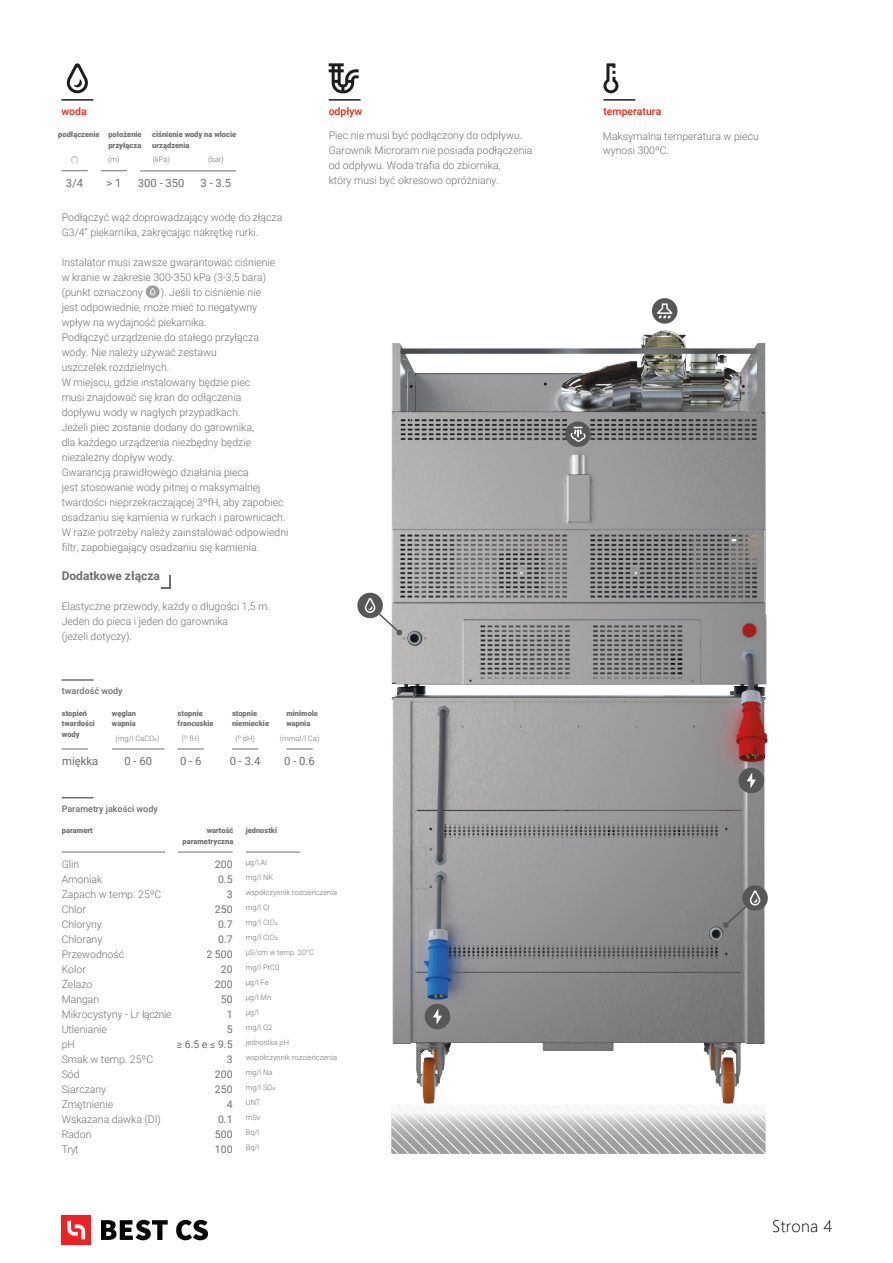
<style>
.page{position:relative;width:893px;height:1263px;background:#fff}
.page>*{position:absolute;margin:0;border:0;box-sizing:border-box;transform-origin:0 0}
.t1{font:300 16.5px "Segoe UI";letter-spacing:.02em;color:#000}
.t2{font:700 12px "Roboto";color:#706f6f}
.t3{font:11.25px "Roboto";color:#706f6f}
.t4{font:300 10.5px/15px "Roboto";color:#706f6f}
.t5{font:10.5px/15px "Roboto";color:#706f6f;text-align:right}
.t6{font:500 10.5px "Roboto";color:#e52713}
.t7{font:500 9px "Roboto";color:#706f6f}
.t8{font:300 7.5px/15px "Roboto";color:#706f6f}
.t9{font:900 7.5px/10.5px "Roboto";color:#706f6f}
</style>
<div class="page">
<div style="left:61px;top:1215px;width:30px;height:30px;background:#ee2123"></div>
<svg style="left:67px;top:1221px;width:18px;height:18px"></svg>
<svg style="left:101px;top:1220px;width:67px;height:20px"></svg>
<svg style="left:176px;top:1220px;width:32px;height:20px"></svg>
<svg style="left:67px;top:63px;width:21px;height:30px"></svg>
<hr style="left:61px;top:99px;width:32px;height:2px;background:#1d1d1b">
<hr style="left:603px;top:99px;width:32px;height:2px;background:#1d1d1b">
<svg style="left:603px;top:63px;width:15px;height:31px"></svg>
<hr style="left:329px;top:99px;width:32px;height:2px;background:#1d1d1b">
<svg style="left:329px;top:63px;width:30px;height:30px"></svg>
<svg style="left:161px;top:575px;width:10px;height:13px"></svg>
<svg style="left:61px;top:170px;width:27px;height:1px"></svg>
<svg style="left:101px;top:170px;width:26px;height:1px"></svg>
<hr style="left:140px;top:171px;width:96px;height:1px;background:#706f6f">
<svg style="left:146px;top:285px;width:14px;height:13px"></svg>
<hr style="left:62px;top:679px;width:32px;height:2px;background:#706f6f">
<svg style="left:62px;top:749px;width:26px;height:1px"></svg>
<svg style="left:178px;top:749px;width:26px;height:1px"></svg>
<svg style="left:232px;top:749px;width:26px;height:1px"></svg>
<svg style="left:286px;top:749px;width:27px;height:1px"></svg>
<hr style="left:112px;top:749px;width:52px;height:1px;background:#706f6f">
<hr style="left:62px;top:797px;width:32px;height:1px;background:#706f6f">
<hr style="left:62px;top:852px;width:103px;height:1px;background:#706f6f">
<hr style="left:178px;top:852px;width:55px;height:1px;background:#706f6f">
<hr style="left:246px;top:852px;width:54px;height:1px;background:#706f6f">
<img style="left:391px;top:330px;width:377px;height:774px">
<div style="left:652px;top:298px;width:25px;height:26px;background:#575756;border-radius:50%"></div>
<svg style="left:657px;top:303px;width:15px;height:15px"></svg>
<svg style="left:565px;top:421px;width:26px;height:26px"></svg>
<svg style="left:570px;top:427px;width:15px;height:15px"></svg>
<div style="left:357px;top:593px;width:26px;height:25px;background:#575756;border-radius:50%"></div>
<svg style="left:365px;top:598px;width:37px;height:38px"></svg>
<div style="left:742px;top:885px;width:26px;height:26px;background:#575756;border-radius:50%"></div>
<svg style="left:723px;top:890px;width:37px;height:38px"></svg>
<div style="left:425px;top:1004px;width:25px;height:25px;background:#575756;border-radius:50%"></div>
<svg style="left:433px;top:1009px;width:9px;height:15px"></svg>
<div style="left:739px;top:768px;width:25px;height:25px;background:#575756;border-radius:50%"></div>
<svg style="left:747px;top:773px;width:9px;height:15px"></svg>
<svg style="left:391px;top:1113px;width:374px;height:41px;background:#bebebe"></svg>
<p class="t6" style="left:329px;top:104px;width:35px">odpływ</p>
<p class="t4" style="left:329px;top:128px;width:205px">Piec nie musi być podłączony do odpływu.<br>Garownik Microram nie posiada podłączenia od odpływu. Woda trafia do zbiornika,<br>który musi być okresowo opróżniany.</p>
<p class="t6" style="left:61px;top:104px;width:27px">woda</p>
<p class="t6" style="left:603px;top:104px;width:59px">temperatura</p>
<p class="t4" style="left:603px;top:129px;width:157px;line-height:13.5px">Maksymalna temperatura w piecu wynosi 300ºC.</p>
<p class="t9" style="left:108px;top:129px;width:35px">położenie przyłącza</p>
<p class="t3" style="left:106px;top:175px;width:16px">&gt; 1</p>
<p class="t9" style="left:58px;top:129px;width:43px">podłączenie</p>
<p class="t9" style="left:152px;top:129px;width:85px">ciśnienie wody na wlocie urządzenia</p>
<p class="t8" style="left:71px;top:152px;width:9px">(”)</p>
<p class="t8" style="left:108px;top:152px;width:13px">(m)</p>
<p class="t8" style="left:153px;top:152px;width:19px">(kPa)</p>
<p class="t8" style="left:208px;top:152px;width:17px">(bar)</p>
<p class="t3" style="left:66px;top:175px;width:19px">3/4</p>
<p class="t3" style="left:138px;top:175px;width:48px">300 - 350</p>
<p class="t3" style="left:201px;top:175px;width:32px">3 - 3.5</p>
<p class="t4" style="left:62px;top:209px;width:222px">Podłączyć wąż doprowadzający wodę do złącza<br>G3/4” piekarnika, zakręcając nakrętkę rurki.</p>
<p class="t4" style="left:62px;top:254px;width:215px">Instalator musi zawsze gwarantować ciśnienie w kranie w zakresie 300-350 kPa (3-3,5 bara) (punkt oznaczony</p>
<p class="t4" style="left:62px;top:284px;width:228px;text-indent:99px">). Jeśli to ciśnienie nie<br>jest odpowiednie, może mieć to negatywny wpływ na wydajność piekarnika.<br>Podłączyć urządzenie do stałego przyłącza wody. Nie należy używać zestawu<br>uszczelek rozdzielnych.<br>W miejscu, gdzie instalowany będzie piec<br>musi znajdować się kran do odłączenia<br>dopływu wody w nagłych przypadkach.<br>Jeżeli piec zostanie dodany do garownika,<br>dla każdego urządzenia niezbędny będzie niezależny dopływ wody.<br>Gwarancją prawidłowego działania pieca<br>jest stosowanie wody pitnej o maksymalnej twardości nieprzekraczającej 3ºfH, aby zapobiec osadzaniu się kamienia w rurkach i parownicach.<br>W razie potrzeby należy zainstalować odpowiedni filtr, zapobiegający osadzaniu się kamienia.</p>
<p class="t2" style="left:62px;top:567px;width:100px">Dodatkowe złącza</p>
<p class="t4" style="left:62px;top:598px;width:210px">Elastyczne przewody, każdy o długości 1,5 m.<br>Jeden do pieca i jeden do garownika<br>(jeżeli dotyczy).</p>
<p class="t7" style="left:62px;top:685px;width:62px">twardość wody</p>
<p class="t9" style="left:62px;top:707px;width:35px">stopień twardości wody</p>
<p class="t9" style="left:112px;top:707px;width:26px">węglan wapnia</p>
<p class="t8" style="left:115px;top:730px;width:45px">(mg/I CaCO3)</p>
<p class="t9" style="left:178px;top:707px;width:37px">stopnie francuskie</p>
<p class="t8" style="left:182px;top:730px;width:19px">(º fH)</p>
<p class="t9" style="left:232px;top:707px;width:39px">stopnie niemieckie</p>
<p class="t8" style="left:235px;top:730px;width:21px">(º dH)</p>
<p class="t9" style="left:286px;top:707px;width:33px">minimole wapnia</p>
<p class="t8" style="left:280px;top:730px;width:41px">(mmol/l Ca)</p>
<p class="t3" style="left:62px;top:753px;width:38px">miękka</p>
<p class="t3" style="left:124px;top:753px;width:29px">0 - 60</p>
<p class="t3" style="left:180px;top:753px;width:23px">0 - 6</p>
<p class="t3" style="left:230px;top:753px;width:32px">0 - 3.4</p>
<p class="t3" style="left:284px;top:753px;width:32px">0 - 0.6</p>
<p class="t7" style="left:62px;top:802px;width:98px">Parametry jakości wody</p>
<p class="t9" style="left:62px;top:825px;width:32px">paramert</p>
<p class="t9" style="left:182px;top:825px;width:52px;text-align:right">wartość parametryczna</p>
<p class="t9" style="left:246px;top:825px;width:33px">jednostki</p>
<p class="t4" style="left:62px;top:856px;width:111px">Glin<br>Amoniak<br>Zapach w temp. 25ºC<br>Chlor<br>Chloryny<br>Chlorany<br>Przewodność<br>Kolor<br>Żelazo<br>Mangan<br>Mikrocystyny - Lr łącznie<br>Utlenianie<br>pH<br>Smak w temp. 25ºC<br>Sód<br>Siarczany<br>Zmętnienie<br>Wskazana dawka (DI)<br>Radon<br>Tryt</p>
<p class="t5" style="left:177px;top:856px;width:57px">200<br>0.5<br>3<br>250<br>0.7<br>0.7<br>2 500<br>20<br>200<br>50<br>1<br>5<br>≥ 6.5 e ≤ 9.5<br>3<br>200<br>250<br>4<br>0.1<br>500<br>100</p>
<p class="t8" style="left:246px;top:855px;width:93px">µg/l AI<br>mg/l NK<br>współczynnik rozcieńczenia mg/l CI<br>mg/l CIO2<br>mg/l CIO2<br>µS/cm w temp. 20°C<br>mg/l PtC0<br>µg/l Fe<br>µg/l Mn<br>µg/l<br>mg/l O2<br>jednostka pH<br>współczynnik rozcieńczenia mg/l Na<br>mg/l SO4<br>UNT<br>mSv<br>Bq/l<br>Bq/l</p>
<h1 class="t1" style="left:772px;top:1210px;width:62px">Strona 4</h1>
</div>
